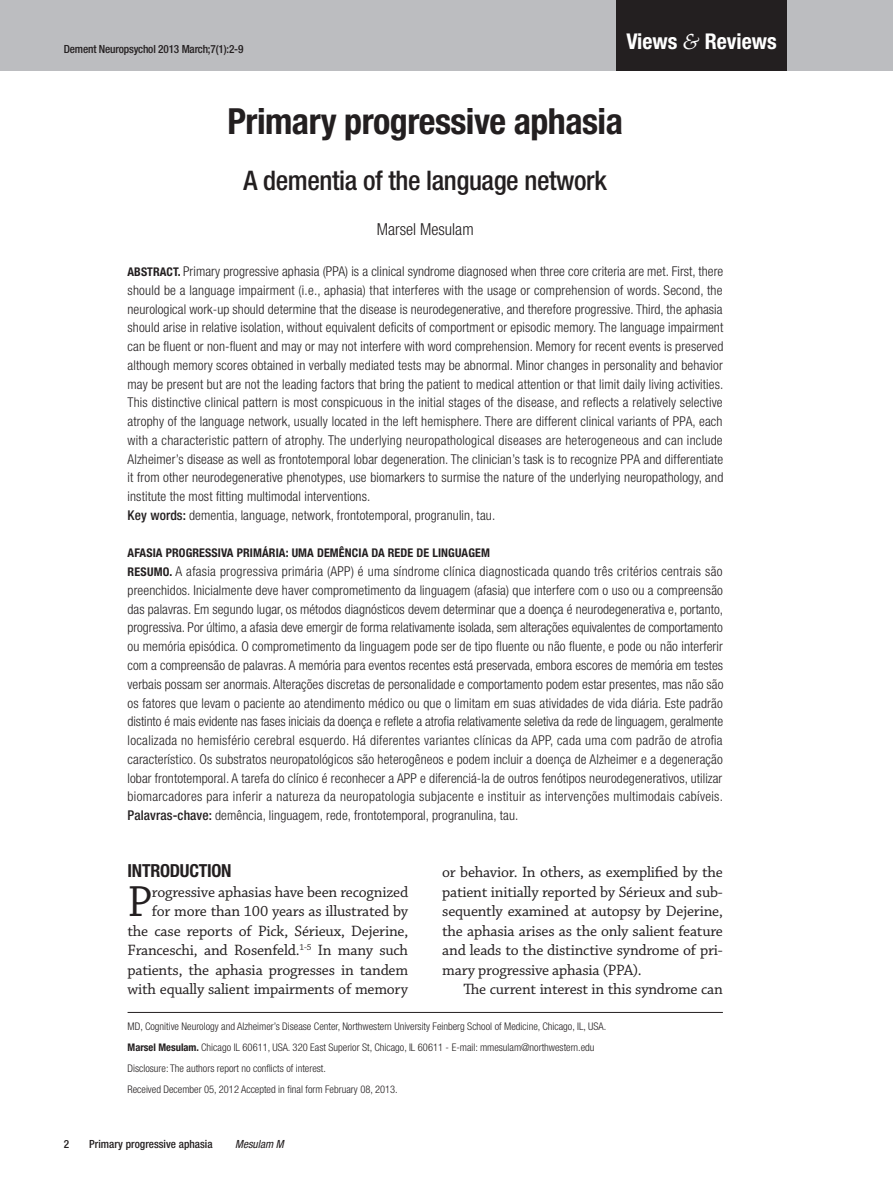
<style>
.page{position:relative;width:893px;height:1191px;background:#fff}
.page>*{position:absolute;margin:0;border:0;box-sizing:border-box;transform-origin:0 0}
.Body{font:45.75px "Chaparral Pro";color:#231f20}
.Titulo{font:700 condensed 36px "Helvetica Neue";letter-spacing:-.015em;color:#231f20}
.Titulo_01{font:500 condensed 27px "Helvetica Neue";letter-spacing:-.015em;color:#231f20}
.t1{font:700 condensed 21.75px "Helvetica Neue";color:#fff}
.Sub_Titulo{font:700 condensed 18px "Helvetica Neue";letter-spacing:-.015em;color:#231f20}
.Autores{font:300 condensed 16.5px "Helvetica Neue";color:#231f20}
.Body-2{font:15.75px/19.5px "Chaparral Pro";letter-spacing:-.015em;color:#231f20;text-align:right}
.Abstract{font:300 condensed 13.5px/18.8px "Helvetica Neue";letter-spacing:.01em;color:#231f20;text-align:justify}
.Abstract_Titulo{font:700 condensed 12px "Helvetica Neue";letter-spacing:.01em;color:#231f20}
.Running{font:500 condensed 11.25px "Helvetica Neue";letter-spacing:-.015em;color:#231f20}
.t2{font:italic condensed 11.25px "Helvetica Neue";color:#231f20}
.Endereco{font:300 condensed 10.5px "Helvetica Neue";color:#231f20}
.Nota{font:300 condensed 10.5px "Helvetica Neue";color:#231f20}
.s1{font-family:"Book Antiqua";font-weight:400;font-style:italic;font-stretch:normal}
.s2{font-weight:700;font-size:12px}
.s3{font-weight:500}
.s4{font-weight:700}
</style>
<div class="page">
<div style="left:0;top:0;width:893px;height:70px;background:#bcbdc0"></div>
<div style="left:617px;top:0;width:170px;height:70px;background:#231f20"></div>
<hr style="left:128px;top:1012px;width:595px;height:1px;background:#231f20">
<p class="Running" style="left:64px;top:42px;width:181px">Dement Neuropsychol 2013 March;7(1):2-9</p>
<h3 class="t1" style="left:626px;top:28px;width:152px">Views <span class="s1">&amp;</span> Reviews</h3>
<p class="Titulo" style="left:227px;top:100px;width:397px">Primary progressive aphasia</p>
<p class="Titulo_01" style="left:244px;top:164px;width:365px">A dementia of the language network</p>
<p class="Autores" style="left:377px;top:219px;width:98px">Marsel Mesulam</p>
<p class="Abstract" style="left:128px;top:262px;width:597px"><span class="s2">ABSTRACT.</span> Primary progressive aphasia (PPA) is a clinical syndrome diagnosed when three core criteria are met. First, there should be a language impairment (i.e., aphasia) that interferes with the usage or comprehension of words. Second, the neurological work-up should determine that the disease is neurodegenerative, and therefore progressive. Third, the aphasia should arise in relative isolation, without equivalent deficits of comportment or episodic memory. The language impairment can be fluent or non-fluent and may or may not interfere with word comprehension. Memory for recent events is preserved although memory scores obtained in verbally mediated tests may be abnormal. Minor changes in personality and behavior may be present but are not the leading factors that bring the patient to medical attention or that limit daily living activities.<br>This distinctive clinical pattern is most conspicuous in the initial stages of the disease, and reflects a relatively selective atrophy of the language network, usually located in the left hemisphere. There are different clinical variants of PPA, each with a characteristic pattern of atrophy. The underlying neuropathological diseases are heterogeneous and can include Alzheimer’s disease as well as frontotemporal lobar degeneration. The clinician’s task is to recognize PPA and differentiate it from other neurodegenerative phenotypes, use biomarkers to surmise the nature of the underlying neuropathology, and institute the most fitting multimodal interventions.</p>
<p class="Abstract" style="left:128px;top:505px;width:369px"><span class="s3">Key words:</span> dementia, language, network, frontotemporal, progranulin, tau.</p>
<p class="Abstract_Titulo" style="left:128px;top:546px;width:364px">AFASIA PROGRESSIVA PRIMÁRIA: UMA DEMÊNCIA DA REDE DE LINGUAGEM</p>
<p class="Abstract" style="left:128px;top:562px;width:597px"><span class="s2">RESUMO.</span> A afasia progressiva primária (APP) é uma síndrome clínica diagnosticada quando três critérios centrais são preenchidos. Inicialmente deve haver comprometimento da linguagem (afasia) que interfere com o uso ou a compreensão das palavras. Em segundo lugar, os métodos diagnósticos devem determinar que a doença é neurodegenerativa e, portanto, progressiva. Por último, a afasia deve emergir de forma relativamente isolada, sem alterações equivalentes de comportamento ou memória episódica. O comprometimento da linguagem pode ser de tipo fluente ou não fluente, e pode ou não interferir com a compreensão de palavras. A memória para eventos recentes está preservada, embora escores de memória em testes verbais possam ser anormais. Alterações discretas de personalidade e comportamento podem estar presentes, mas não são os fatores que levam o paciente ao atendimento médico ou que o limitam em suas atividades de vida diária. Este padrão distinto é mais evidente nas fases iniciais da doença e reflete a atrofia relativamente seletiva da rede de linguagem, geralmente localizada no hemisfério cerebral esquerdo. Há diferentes variantes clínicas da APP, cada uma com padrão de atrofia característico. Os substratos neuropatológicos são heterogêneos e podem incluir a doença de Alzheimer e a degeneração lobar frontotemporal. A tarefa do clínico é reconhecer a APP e diferenciá-la de outros fenótipos neurodegenerativos, utilizar biomarcadores para inferir a natureza da neuropatologia subjacente e instituir as intervenções multimodais cabíveis.</p>
<p class="Abstract" style="left:128px;top:805px;width:392px"><span class="s3">Palavras-chave:</span> demência, linguagem, rede, frontotemporal, progranulina, tau.</p>
<p class="Sub_Titulo" style="left:128px;top:859px;width:105px">INTRODUCTION</p>
<p class="Body" style="left:128px;top:876px;width:27px">P</p>
<p class="Body-2" style="left:442px;top:863px;width:282px;text-align:justify">or behavior. In others, as exemplified by the patient initially reported by Sérieux and sub&shy;sequently examined at autopsy by Dejerine, the aphasia arises as the only salient feature and leads to the distinctive syndrome of pri&shy;mary progressive aphasia (PPA).</p>
<p class="Body-2" style="left:463px;top:980px;width:261px">The current interest in this syndrome can</p>
<p class="Nota" style="left:128px;top:1020px;width:480px">MD, Cognitive Neurology and Alzheimer’s Disease Center, Northwestern University Feinberg School of Medicine, Chicago, IL, USA.</p>
<p class="Endereco" style="left:128px;top:1041px;width:468px"><span class="s4">Marsel Mesulam.</span> Chicago IL 60611, USA. 320 East Superior St, Chicago, IL 60611 - E-mail: mmesulam@northwestern.edu</p>
<p class="Endereco" style="left:128px;top:1062px;width:200px">Disclosure: The authors report no conflicts of interest.</p>
<p class="Endereco" style="left:128px;top:1083px;width:272px">Received December 05, 2012 Accepted in final form February 08, 2013.</p>
<p class="Body-2" style="left:128px;top:882px;width:282px">rogressive aphasias have been recognized<br>for more than 100 years as illustrated by the case reports of Pick, Sérieux, Dejerine, Franceschi, and Rosenfeld.<sup>1-5</sup> In many such patients, the aphasia progresses in tandem with equally salient impairments of memory</p>
<p class="Running" style="left:64px;top:1137px;width:7px">2</p>
<p class="Running" style="left:89px;top:1137px;width:125px">Primary progressive aphasia</p>
<p class="t2" style="left:235px;top:1138px;width:50px">Mesulam M</p>
</div>
